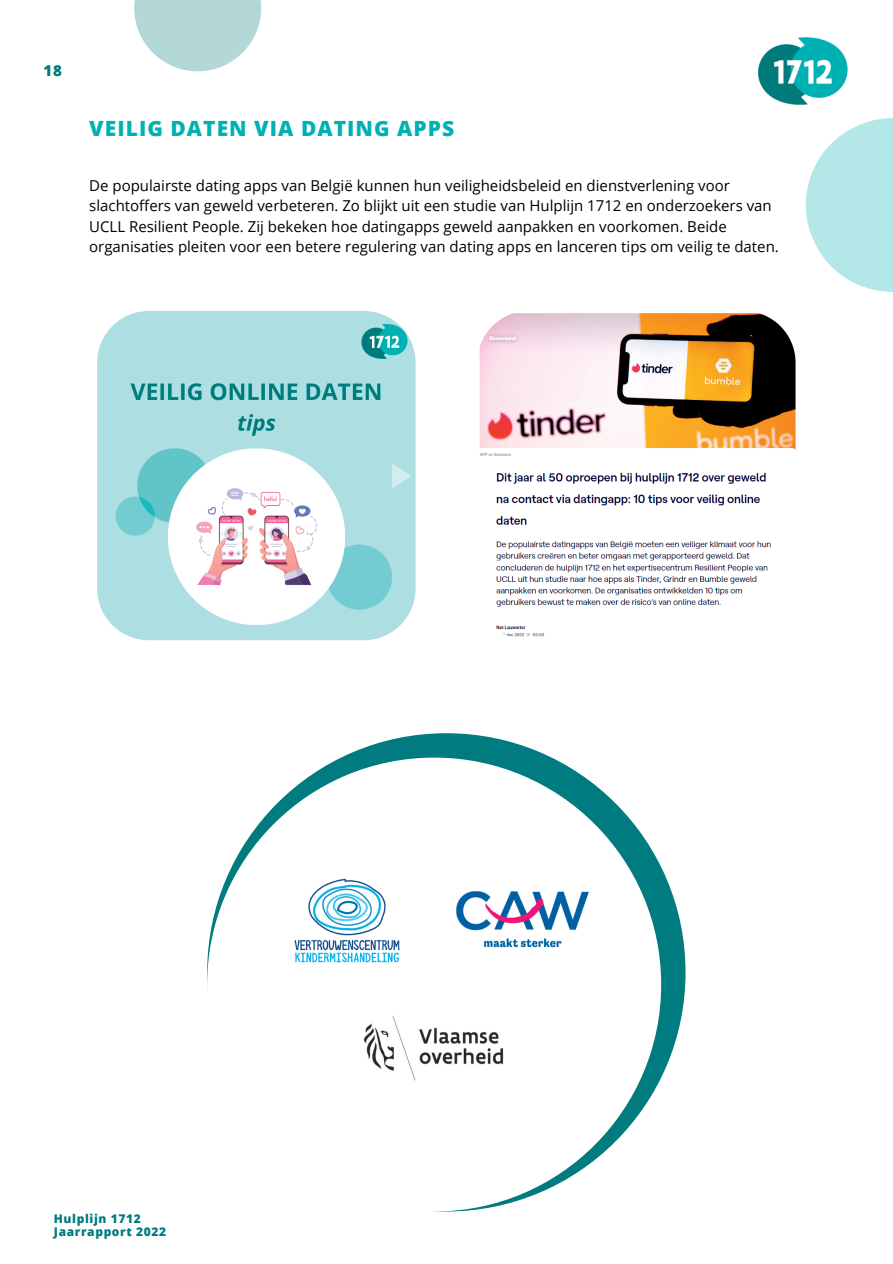
<style>
.page{position:relative;width:893px;height:1264px;background:#fff}
.page>*{position:absolute;margin:0;border:0;box-sizing:border-box;transform-origin:0 0}
.t1{font:800 21px "Open Sans";letter-spacing:.05em;color:#00b1b4}
.t2{font:15px/20.2px "Open Sans";color:#000}
.t3{font:800 15px "Open Sans";color:#007b7f}
.t4{font:800 12px/13px "Open Sans";letter-spacing:.05em;color:#007b7f}
</style>
<div class="page">
<svg style="left:134px;top:0;width:127px;height:71px;fill:#b4d8d8"></svg>
<svg style="left:805px;top:118px;width:87px;height:174px"></svg>
<img style="left:758px;top:37px;width:89px;height:68px">
<div style="left:207px;top:733px;width:478px;height:478px;background:#007b7f;border-radius:50%"></div>
<div style="left:207px;top:757px;width:454px;height:454px;background:#fff;border-radius:50%"></div>
<img style="left:479px;top:313px;width:317px;height:324px">
<svg style="left:97px;top:311px;width:319px;height:330px;fill:#acdee2"></svg>
<p class="t3" style="left:44px;top:60px;width:20px">18</p>
<h1 class="t1" style="left:89px;top:114px;width:366px">VEILIG DATEN VIA DATING APPS</h1>
<p class="t2" style="left:89px;top:175px;width:691px">De populairste dating apps van België kunnen hun veiligheidsbeleid en dienstverlening voor slachtoffers van geweld verbeteren. Zo blijkt uit een studie van Hulplijn 1712 en onderzoekers van UCLL Resilient People. Zij bekeken hoe datingapps geweld aanpakken en voorkomen. Beide organisaties pleiten voor een betere regulering van dating apps en lanceren tips om veilig te daten.</p>
<p class="t4" style="left:54px;top:1211px;width:114px">Hulplijn 1712<br>Jaarrapport 2022</p>
</div>
